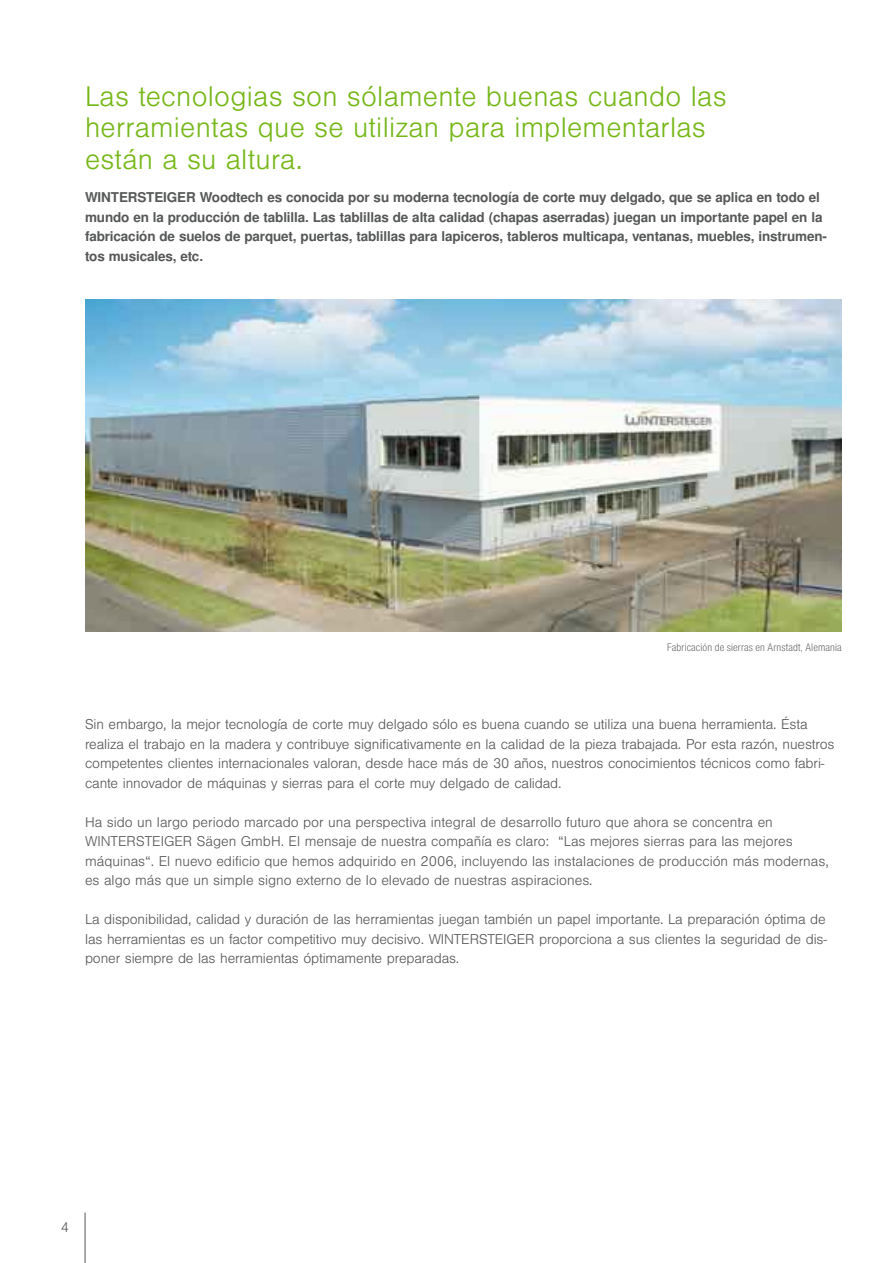
<style>
.page{position:relative;width:893px;height:1263px;background:#fff}
.page>*{position:absolute;margin:0;border:0;box-sizing:border-box;transform-origin:0 0}
.t1{font:300 27px/31.5px "Nimbus San LOT";letter-spacing:.01em;color:#76b718}
.t2{font:300 13.5px/19.5px "Nimbus San LOT";letter-spacing:-.01em;color:#565757}
.t3{font:700 13.5px/19.5px "Nimbus San LOT";letter-spacing:-.01em;color:#565757}
.t4{font:10.5px "Nimbus San LOT Lig Con";letter-spacing:.01em;color:#565757}
</style>
<div class="page">
<hr style="left:85px;top:1212px;width:1px;height:51px;background:#565757">
<img style="left:85px;top:300px;width:757px;height:332px">
<h1 class="t1" style="left:85px;top:81px;width:643px">Las tecnologias son sólamente buenas cuando las herramientas que se utilizan para implementarlas están a su altura.</h1>
<p class="t3" style="left:85px;top:188px;width:743px">WINTERSTEIGER Woodtech es conocida por su moderna tecnología de corte muy delgado, que se aplica en todo el mundo en la producción de tablilla. Las tablillas de alta calidad (chapas aserradas) juegan un importante papel en la fabricación de suelos de parquet, puertas, tablillas para lapiceros, tableros multicapa, ventanas, muebles, instrumen&shy;tos musicales, etc.</p>
<p class="t4" style="left:667px;top:641px;width:176px">Fabricación de sierras en Arnstadt, Alemania</p>
<p class="t2" style="left:85px;top:715px;width:751px">Sin embargo, la mejor tecnología de corte muy delgado sólo es buena cuando se utiliza una buena herramienta. Ésta realiza el trabajo en la madera y contribuye significativamente en la calidad de la pieza trabajada. Por esta razón, nuestros competentes clientes internacionales valoran, desde hace más de 30 años, nuestros conocimientos técnicos como fabri&shy;cante innovador de máquinas y sierras para el corte muy delgado de calidad.</p>
<p class="t2" style="left:85px;top:812px;width:689px">Ha sido un largo periodo marcado por una perspectiva integral de desarrollo futuro que ahora se concentra en<br>Wintersteiger</p>
<p class="t2" style="left:85px;top:832px;width:745px;text-indent:112px">Sägen GmbH. El mensaje de nuestra compañía es claro: “Las mejores sierras para las mejores máquinas“. El nuevo edificio que hemos adquirido en 2006, incluyendo las instalaciones de producción más modernas, es algo más que un simple signo externo de lo elevado de nuestras aspiraciones.</p>
<p class="t2" style="left:85px;top:910px;width:743px;text-align:justify">La disponibilidad, calidad y duración de las herramientas juegan también un papel importante. La preparación óptima de las herramientas es un factor competitivo muy decisivo. WINTERSTEIGER proporciona a sus clientes la seguridad de dis&shy;poner siempre de las herramientas óptimamente preparadas.</p>
<p class="t2" style="left:61px;top:1218px;width:10px">4</p>
</div>
